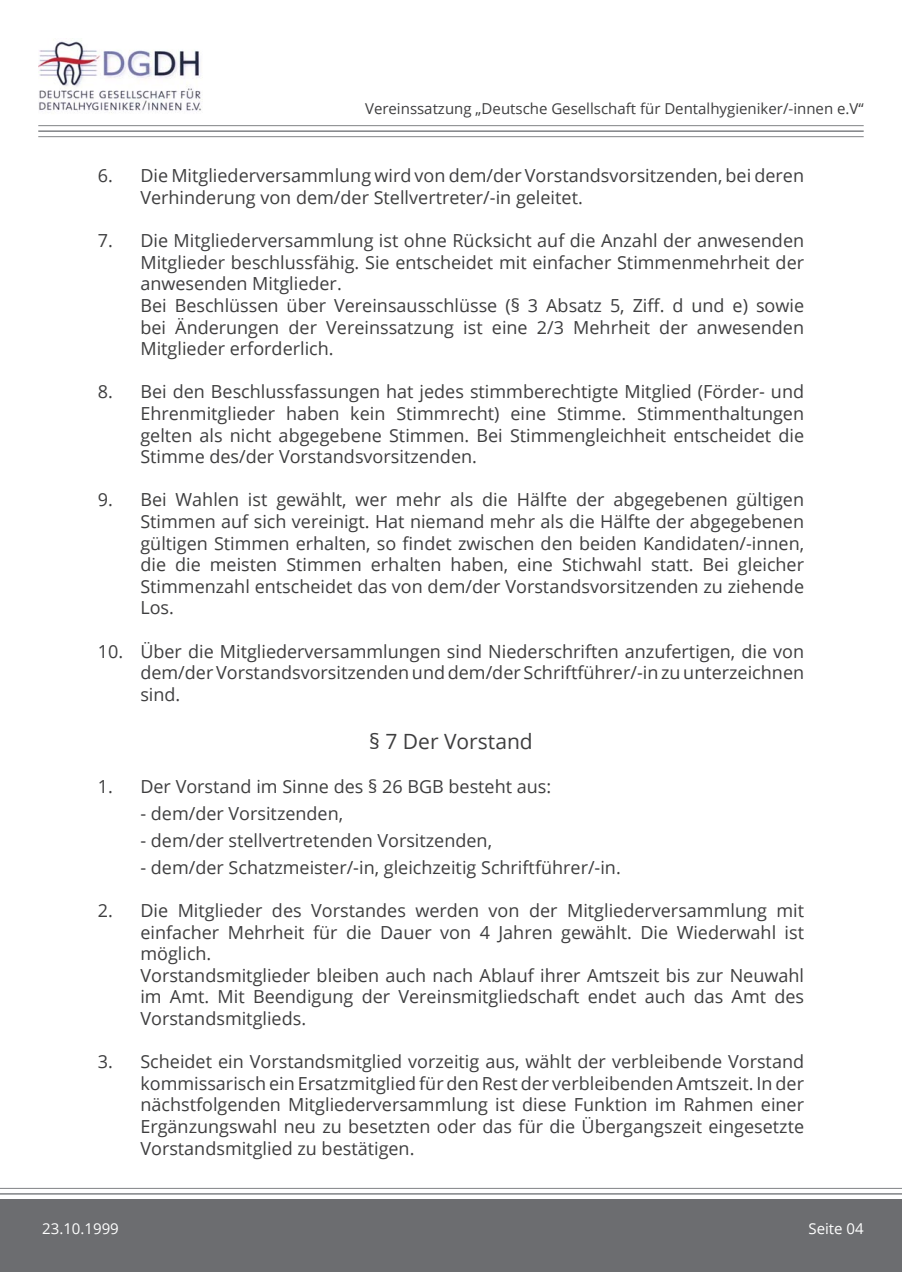
<style>
.page{position:relative;width:902px;height:1272px;background:#fff}
.page>*{position:absolute;margin:0;border:0;box-sizing:border-box;transform-origin:0 0}
.t1{font:21px "Open Sans";color:#3e3e3f}
.t2{font:18px/21.6px "Open Sans";color:#3e3e3f;text-align:justify}
.t3{font:15px "Open Sans";color:#3e3e3f}
.t4{font:15px "Open Sans";color:#fff}
</style>
<div class="page">
<div style="left:0;top:1199px;width:901px;height:72px;background:#6c6d70"></div>
<img style="left:38px;top:40px;width:164px;height:73px">
<hr style="left:38px;top:130px;width:825px;height:2px;background:#808285">
<hr style="left:38px;top:125px;width:825px;height:1px;background:#808285">
<hr style="left:38px;top:136px;width:825px;height:1px;background:#808285">
<hr style="left:0;top:1193px;width:901px;height:1px;background:#808285">
<hr style="left:0;top:1188px;width:901px;height:1px;background:#808285">
<p class="t3" style="left:365px;top:99px;width:500px">Vereinssatzung „Deutsche Gesellschaft für Dentalhygieniker/-innen e.V“</p>
<p class="t2" style="left:98px;top:164px;width:17px">6.</p>
<p class="t2" style="left:98px;top:229px;width:17px">7.</p>
<p class="t2" style="left:98px;top:380px;width:17px">8.</p>
<p class="t2" style="left:98px;top:488px;width:17px">9.</p>
<p class="t2" style="left:98px;top:640px;width:27px">10.</p>
<p class="t2" style="left:98px;top:774px;width:17px">1.</p>
<p class="t2" style="left:98px;top:899px;width:17px">2.</p>
<p class="t2" style="left:98px;top:1050px;width:17px">3.</p>
<p class="t2" style="left:140px;top:164px;width:665px">Die Mitgliederversammlung wird von dem/der Vorstandsvorsitzenden, bei deren<br>Verhinderung von dem/der Stellvertreter/-in geleitet.</p>
<p class="t2" style="left:140px;top:229px;width:665px">Die Mitgliederversammlung ist ohne Rücksicht auf die Anzahl der anwesenden Mitglieder beschlussfähig. Sie entscheidet mit einfacher Stimmenmehrheit der anwesenden Mitglieder.</p>
<p class="t2" style="left:140px;top:294px;width:665px">Bei Beschlüssen über Vereinsausschlüsse (§ 3 Absatz 5, Ziff. d und e) sowie bei Änderungen der Vereinssatzung ist eine 2/3 Mehrheit der anwesenden Mitglieder erforderlich.</p>
<p class="t2" style="left:140px;top:380px;width:665px">Bei den Beschlussfassungen hat jedes stimmberechtigte Mitglied (Förder- und Ehrenmitglieder haben kein Stimmrecht) eine Stimme. Stimmenthaltungen gelten als nicht abgegebene Stimmen. Bei Stimmengleichheit entscheidet die Stimme des/der Vorstandsvorsitzenden.</p>
<p class="t2" style="left:140px;top:488px;width:665px">Bei Wahlen ist gewählt, wer mehr als die Hälfte der abgegebenen gültigen Stimmen auf sich vereinigt. Hat niemand mehr als die Hälfte der abgegebenen gültigen Stimmen erhalten, so findet zwischen den beiden Kandidaten/-innen, die die meisten Stimmen erhalten haben, eine Stichwahl statt. Bei gleicher Stimmenzahl entscheidet das von dem/der Vorstandsvorsitzenden zu ziehende Los.</p>
<p class="t2" style="left:140px;top:640px;width:665px">Über die Mitgliederversammlungen sind Niederschriften anzufertigen, die von dem/der Vorstandsvorsitzenden und dem/der Schriftführer/-in zu unterzeichnen</p>
<p class="t2" style="left:140px;top:683px;width:42px">sind.</p>
<p class="t1" style="left:369px;top:726px;width:165px">§ 7 Der Vorstand</p>
<p class="t2" style="left:140px;top:774px;width:412px">Der Vorstand im Sinne des § 26 BGB besteht aus:</p>
<p class="t2" style="left:140px;top:801px;width:204px">- dem/der Vorsitzenden,</p>
<p class="t2" style="left:140px;top:828px;width:353px">- dem/der stellvertretenden Vorsitzenden,</p>
<p class="t2" style="left:140px;top:855px;width:482px">- dem/der Schatzmeister/-in, gleichzeitig Schriftführer/-in.</p>
<p class="t2" style="left:140px;top:899px;width:665px">Die Mitglieder des Vorstandes werden von der Mitgliederversammlung mit einfacher Mehrheit für die Dauer von 4 Jahren gewählt. Die Wiederwahl ist möglich.</p>
<p class="t2" style="left:140px;top:963px;width:665px">Vorstandsmitglieder bleiben auch nach Ablauf ihrer Amtszeit bis zur Neuwahl im Amt. Mit Beendigung der Vereinsmitgliedschaft endet auch das Amt des Vorstandsmitglieds.</p>
<p class="t2" style="left:140px;top:1050px;width:665px">Scheidet ein Vorstandsmitglied vorzeitig aus, wählt der verbleibende Vorstand kommissarisch ein Ersatzmitglied für den Rest der verbleibenden Amtszeit. In der nächstfolgenden Mitgliederversammlung ist diese Funktion im Rahmen einer Ergänzungswahl neu zu besetzten oder das für die Übergangszeit eingesetzte Vorstandsmitglied zu bestätigen.</p>
<p class="t4" style="left:42px;top:1217px;width:78px">23.10.1999</p>
<p class="t4" style="left:808px;top:1217px;width:57px">Seite 04</p>
</div>
